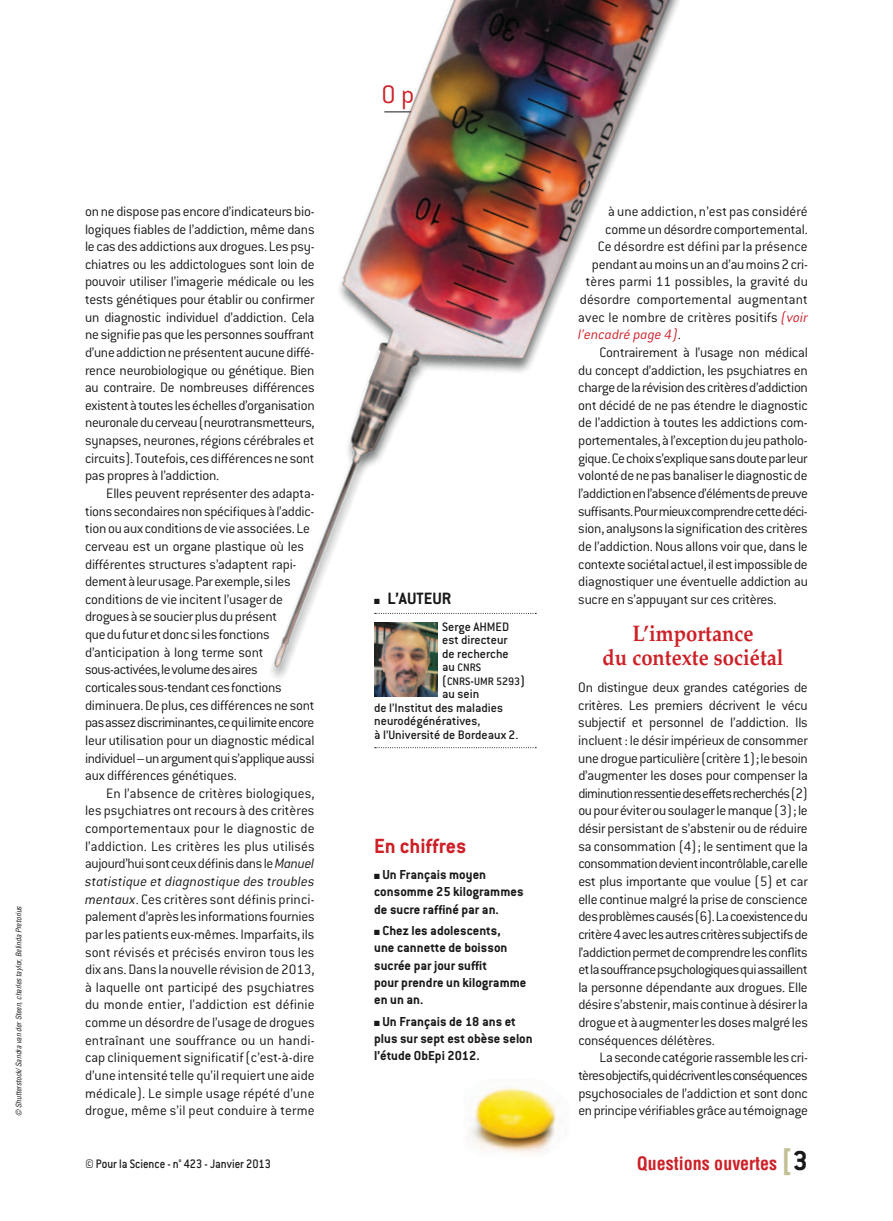
<style>
.page{position:relative;width:893px;height:1221px;background:#fff}
.page>*{position:absolute;margin:0;border:0;box-sizing:border-box;transform-origin:0 0}
.t1{font:700 22.5px/24px "Palatino";color:#cd2027;text-align:center;scale:.9 1}
.t2{font:700 22.5px "Conduit ITC";color:#cd2027}
.t3{font:700 condensed 18px "Helvetica";color:#cd2027}
.t4{font:700 18px "Conduit ITC";color:#1a181b}
.t5{font:300 15px/17.5px "Conduit ITC";letter-spacing:-.015em;color:#1a181b;text-align:justify}
.t6{font:300 15px "Conduit ITC";letter-spacing:.005em;color:#1a181b}
.t7{font:300 15px "Conduit ITC";letter-spacing:-.035em;color:#1a181b}
.t8{font:300 15px "Conduit ITC";letter-spacing:-.04em;color:#1a181b}
.t9{font:italic 300 15px "Conduit ITC";letter-spacing:.005em;color:#cd2027}
.t10{font:700 14.25px/17.2px "Conduit ITC";color:#1a181b}
.t11{font:500 13.5px/13.5px "Conduit ITC";color:#1a181b;text-align:justify}
.t12{font:500 13.5px "Conduit ITC";color:#1a181b;scale:.9 1}
.t13{font:500 11.85px/13.5px "Conduit ITC";color:#1a181b}
.t14{font:italic condensed 7.5px "Helvetica";color:#1a181b}
.s1{font-style:italic}
.s2{font-size:13.5px}
.s3{font-style:italic;color:#cd2027}
.s4{font-style:normal;color:#1a181b}
.s5{font-family:"Conduit ITC";font-stretch:normal;font-size:30px;color:#c2bf92}
.s6{font-family:"Conduit ITC";font-stretch:normal;font-size:30px;color:#1a181b}
</style>
<div class="page">
<img style="left:271px;top:0;width:409px;height:749px">
<img style="left:468px;top:1088px;width:89px;height:66px">
<svg style="left:375px;top:613px;width:161px;height:1px"></svg>
<svg style="left:375px;top:747px;width:161px;height:1px"></svg>
<img style="left:374px;top:622px;width:64px;height:75px">
<p class="t14" style="left:14px;top:1115px;width:212px;rotate:-90deg">© Shutterstock/ Sandra van der Steen, charles taylor, Belinda Pretorius</p>
<p class="t5" style="left:85px;top:202px;width:231px">on ne dispose pas encore d’indicateurs bio&shy;logiques fiables de l’addiction, même dans le cas des addictions aux drogues. Les psy&shy;chiatres ou les addictologues sont loin de pouvoir utiliser l’imagerie médicale ou les tests génétiques pour établir ou confirmer un diagnostic individuel d’addiction. Cela ne signifie pas que les personnes souffrant d’une addiction ne présentent aucune diffé&shy;rence neurobiologique ou génétique. Bien au contraire. De nombreuses différences existent à toutes les échelles d’organisation neuronale du cerveau (neurotransmetteurs, synapses, neurones, régions cérébrales et circuits). Toutefois, ces différences ne sont pas propres à l’addiction.</p>
<p class="t5" style="left:85px;top:484px;width:231px;text-align:left;text-indent:21px">Elles peuvent représenter des adapta&shy;tions secondaires non spécifiques à l’addic&shy;tion ou aux conditions de vie associées. Le cerveau est un organe plastique où les différentes structures s’adaptent rapi&shy;dement à leur usage. Par exemple, si les conditions de vie incitent l’usager de drogues à se soucier plus du présent<br>que du futur et donc si les fonctions d’anticipation à long terme sont sous-activées, le volume des aires<br>corticales sous-tendant ces fonctions diminuera. De plus, ces différences ne sont pas assez discriminantes, ce qui limite encore leur utilisation pour un diagnostic médical individuel –un argument qui s’applique aussi aux différences génétiques.</p>
<p class="t5" style="left:85px;top:784px;width:231px;text-indent:21px">En l’absence de critères biologiques, les psychiatres ont recours à des critères comportementaux pour le diagnostic de l’addiction. Les critères les plus utilisés aujourd’hui sont ceux définis dans le <span class="s1">Manuel statistique et diagnostique des troubles mentaux</span>. Ces critères sont définis princi&shy;palement d’après les informations fournies par les patients eux-mêmes. Imparfaits, ils sont révisés et précisés environ tous les dix ans. Dans la nouvelle révision de2013, à laquelle ont participé des psychiatres du monde entier, l’addiction est définie comme un désordre de l’usage de drogues entraînant une souffrance ou un handi&shy;cap cliniquement significatif (c’est-à-dire d’une intensité telle qu’il requiert une aide médicale). Le simple usage répété d’une drogue, même s’il peut conduire à terme</p>
<p class="t4" style="left:374px;top:588px;width:79px">■ L’auteu r</p>
<p class="t11" style="left:442px;top:619px;width:68px">Serge ahmed est directeur de recherche</p>
<p class="t13" style="left:442px;top:660px;width:84px"><span class="s2">au</span> cnrs <span class="s2">(</span>cnrs<span class="s2">-</span>umr 5293<span class="s2">)</span></p>
<p class="t11" style="left:374px;top:687px;width:146px;text-align:left;text-indent:68px">au sein<br>de l’Institut des maladies neurodégénératives,<br>à l’Université de Bordeaux 2.</p>
<h1 class="t2" style="left:374px;top:833px;width:94px">En chiffres</h1>
<p class="t10" style="left:374px;top:865px;width:151px">■ Un Français moyen consomme 25 kilogrammes de sucre raffiné par an.</p>
<p class="t10" style="left:374px;top:921px;width:154px">■ Chez les adolescents,<br>une cannette de boisson sucrée par jour suffit<br>pour prendre un kilogramme en un an.</p>
<p class="t10" style="left:374px;top:1012px;width:160px">■ Un Français de 18 ans et plus sur sept est obèse selon l’étude ObEpi 2012.</p>
<p class="t6" style="left:608px;top:203px;width:201px">à une addiction, n’est pas considéré</p>
<p class="t5" style="left:605px;top:220px;width:204px">comme un désordre comportemental.</p>
<p class="t6" style="left:598px;top:238px;width:212px">Ce désordre est défini par la présence</p>
<p class="t5" style="left:592px;top:255px;width:218px">pendant au moins un an d’au moins 2cri-</p>
<p class="t6" style="left:586px;top:273px;width:224px">tères parmi 11 possibles, la gravité du</p>
<p class="t6" style="left:580px;top:291px;width:230px">désordre comportemental augmentant</p>
<p class="t6" style="left:578px;top:309px;width:231px">avec le nombre de critères positifs <span class="s3">(voir</span></p>
<p class="t9" style="left:578px;top:326px;width:104px">l’encadré page 4)<span class="s4">.</span></p>
<p class="t5" style="left:600px;top:343px;width:210px">Contrairement à l’usage non médical</p>
<p class="t5" style="left:578px;top:361px;width:231px">du concept d’addiction, les psychiatres en</p>
<p class="t5" style="left:578px;top:379px;width:231px">charge de la révision des critères d’addiction</p>
<p class="t5" style="left:578px;top:396px;width:231px">ont décidé de ne pas étendre le diagnostic</p>
<p class="t5" style="left:578px;top:414px;width:231px">de l’addiction à toutes les addictions com-</p>
<p class="t5" style="left:578px;top:431px;width:231px">portementales, à l’exception du jeu patholo-</p>
<p class="t5" style="left:578px;top:449px;width:231px">gique. Ce choix s’explique sans doute par leur</p>
<p class="t5" style="left:578px;top:467px;width:231px">volonté de ne pas banaliser le diagnostic de</p>
<p class="t7" style="left:578px;top:485px;width:231px">l’addiction en l’absence d’éléments de preuve</p>
<p class="t8" style="left:578px;top:503px;width:231px">suffisants. Pour mieux comprendre cette déci-</p>
<p class="t5" style="left:578px;top:520px;width:231px">sion, analysons la signification des critères</p>
<p class="t5" style="left:578px;top:537px;width:231px">de l’addiction. Nous allons voir que, dans le</p>
<p class="t5" style="left:578px;top:555px;width:231px">contexte sociétal actuel, il est impossible de</p>
<p class="t5" style="left:578px;top:572px;width:231px">diagnostiquer une éventuelle addiction au</p>
<p class="t5" style="left:578px;top:590px;width:200px">sucre en s’appuyant sur ces critères.</p>
<h1 class="t1" style="left:602px;top:621px;width:203px">L’importance<br>du contexte sociétal</h1>
<p class="t5" style="left:578px;top:678px;width:231px">On distingue deux grandes catégories de critères. Les premiers décrivent le vécu subjectif et personnel de l’addiction. Ils incluent: le désir impérieux de consommer une drogue particulière (critère1); le besoin d’augmenter les doses pour compenser la diminution ressentie des effets recherchés(2) ou pour éviter ou soulager le manque(3); le désir persistant de s’abstenir ou de réduire sa consommation (4); le sentiment que la consommation devient incontrôlable, car elle est plus importante que voulue (5) et car elle continue malgré la prise de conscience des problèmes causés(6). La coexistence du critère4 avec les autres critères subjectifs de l’addiction permet de comprendre les conflits et la souffrance psychologiques qui assaillent la personne dépendante aux drogues. Elle désire s’abstenir, mais continue à désirer la drogue et à augmenter les doses malgré les conséquences délétères.</p>
<p class="t5" style="left:578px;top:1048px;width:231px;text-indent:21px">La seconde catégorie rassemble les cri&shy;tères objectifs, qui décrivent les conséquences psychosociales de l’addiction et sont donc en principe vérifiables grâce au témoignage</p>
<p class="t12" style="left:85px;top:1156px;width:208px">© Pour la Science - n° 423 - Janvier 2013</p>
<p class="t3" style="left:637px;top:1152px;width:173px">Questions ouvertes <span class="s5">[</span><span class="s6">3</span></p>
</div>
